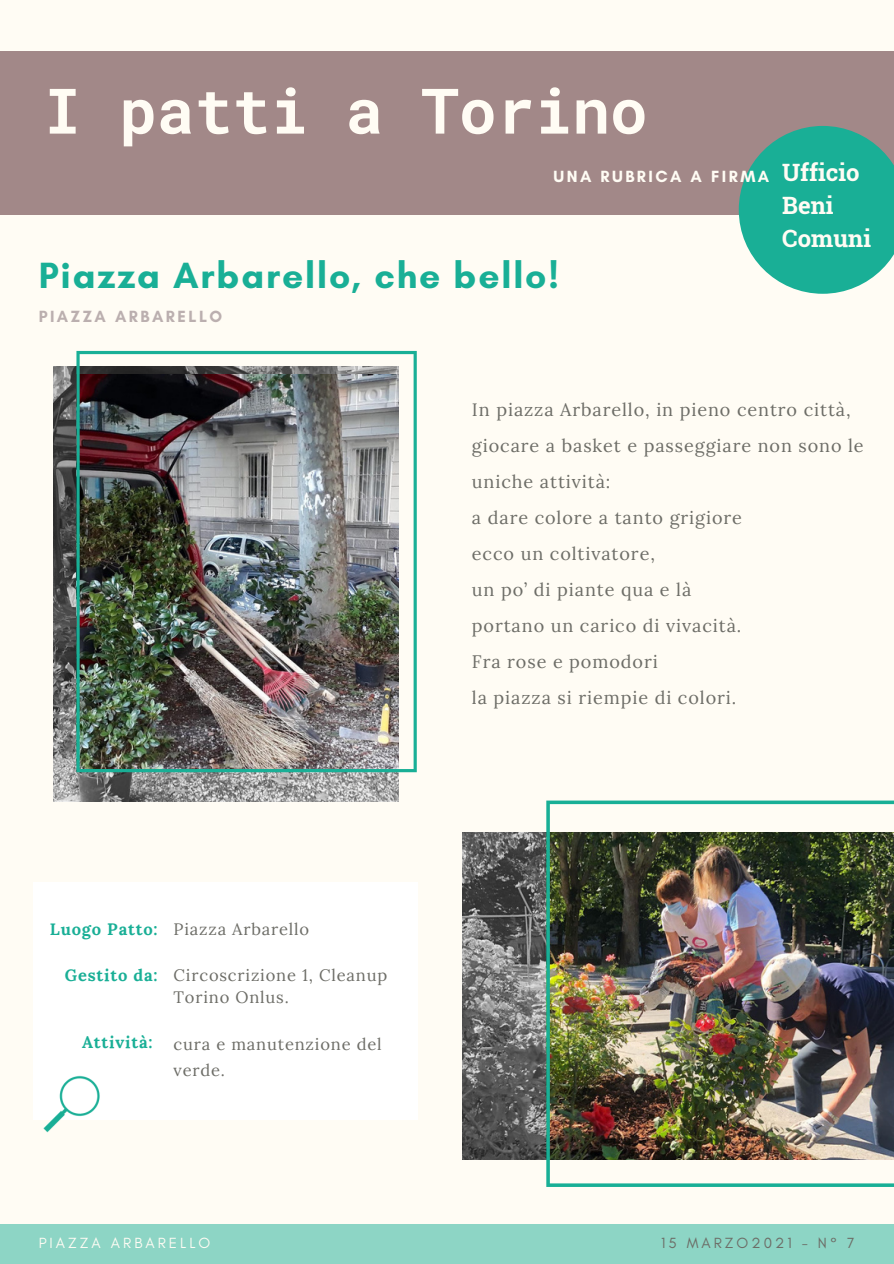
<style>
.page{position:relative;width:894px;height:1264px;background:#fff}
.page>*{position:absolute;margin:0;border:0;box-sizing:border-box;transform-origin:0 0}
.t1{font:700 62.85px "Roboto Mono";color:#fffcf4}
.t2{font:700 37.2px "Glacial Indifference";letter-spacing:.05em;color:#19af96}
.t3{font:700 23.85px/33.2px "Roboto Slab";color:#fffcf4}
.t4{font:18px/36px "Lora";letter-spacing:.05em;color:#6d6d67}
.t5{font:16.5px/22.5px "Lora";letter-spacing:.05em;color:#6d6d67}
.t6{font:700 16.5px "Lora";letter-spacing:.05em;color:#19af96}
.t7{font:700 16.5px "Glacial Indifference";letter-spacing:.15em;color:#fffcf4}
.t8{font:700 16.5px "Glacial Indifference";letter-spacing:.15em;color:#bbafaf}
.t9{font:15px "Glacial Indifference";letter-spacing:.2em;color:#fffcf4}
.t10{font:15px "Glacial Indifference";letter-spacing:.2em;color:#6d6d67}
.s1{font-family:"Roboto Slab";font-size:23.85px}
</style>
<div class="page">
<div style="left:0;top:0;width:893px;height:1263px;background:#fffcf4"></div>
<div style="left:0;top:1224px;width:893px;height:39px;background:#8dd5c5"></div>
<div style="left:0;top:51px;width:893px;height:163px;background:#a28888"></div>
<svg style="left:738px;top:126px;width:155px;height:168px"></svg>
<div style="left:34px;top:882px;width:384px;height:237px;background:#fff"></div>
<img style="left:34px;top:1075px;width:77px;height:58px">
<img style="left:462px;top:832px;width:84px;height:327px">
<img style="left:546px;top:800px;width:347px;height:386px">
<img style="left:54px;top:366px;width:344px;height:435px">
<img style="left:76px;top:351px;width:340px;height:421px">
<h1 class="t1" style="left:44px;top:68px;width:605px">I patti a Torino</h1>
<p class="t7" style="left:553px;top:166px;width:307px">UNA RUBRICA A FIRMA <span class="s1">Ufficio</span></p>
<h3 class="t3" style="left:782px;top:188px;width:90px">Beni<br>Comuni</h3>
<h2 class="t2" style="left:39px;top:252px;width:521px">Piazza Arbarello, che bello!</h2>
<p class="t8" style="left:39px;top:306px;width:185px">PIAZZA ARBARELLO</p>
<p class="t6" style="left:50px;top:918px;width:109px">Luogo Patto:</p>
<p class="t6" style="left:65px;top:963px;width:94px">Gestito da:</p>
<p class="t6" style="left:82px;top:1031px;width:72px">Attività:</p>
<p class="t5" style="left:173px;top:918px;width:137px">Piazza Arbarello</p>
<p class="t5" style="left:173px;top:963px;width:215px">Circoscrizione 1, Cleanup<br>Torino Onlus.</p>
<p class="t5" style="left:173px;top:1031px;width:209px;line-height:26px">cura e manutenzione del verde.</p>
<p class="t4" style="left:472px;top:391px;width:393px">In piazza Arbarello, in pieno centro città, giocare a basket e passeggiare non sono le uniche attività:<br>a dare colore a tanto grigiore<br>ecco un coltivatore,<br>un po’ di piante qua e là<br>portano un carico di vivacità.<br>Fra rose e pomodori<br>la piazza si riempie di colori.</p>
<p class="t9" style="left:39px;top:1233px;width:173px">PIAZZA ARBARELLO</p>
<p class="t10" style="left:661px;top:1233px;width:195px">15 MARZO2021 - N° 7</p>
</div>
